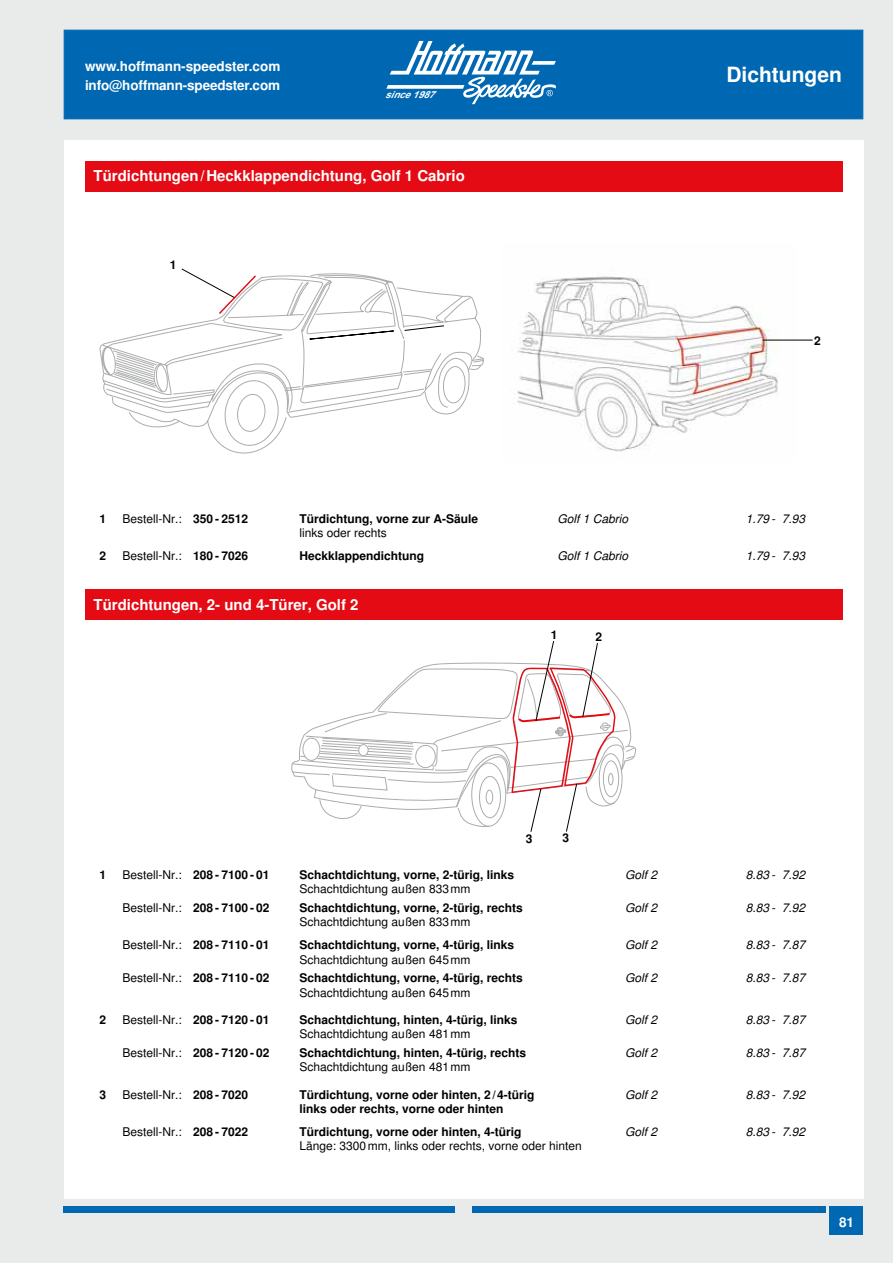
<style>
.page{position:relative;width:893px;height:1263px;background:#e9eaea}
.page>*{position:absolute;margin:0;border:0;box-sizing:border-box;transform-origin:0 0}
.t1{font:700 21px "Helvetica";color:#fff}
.t2{font:700 15px "Helvetica";color:#fff}
.t3{font:700 13.5px/18.3px "Helvetica";letter-spacing:-.005em;color:#fff}
.t4{font:12px "Helvetica";color:#000}
.t5{font:700 12px "Helvetica";color:#000}
.t6{font:italic 12px "Helvetica";color:#000}
.t7{font:italic 700 9.6px "Arial";color:#fff}
.s1{font-weight:700}
</style>
<div class="page">
<div style="left:829px;top:1206px;width:34px;height:29px;background:#0068b2"></div>
<div style="left:64px;top:1206px;width:391px;height:6px;background:#0068b2"></div>
<div style="left:472px;top:1206px;width:353px;height:6px;background:#0068b2"></div>
<div style="left:64px;top:30px;width:799px;height:89px;background:#0068b2;border:1px solid #0068b2"></div>
<svg style="left:386px;top:41px;width:170px;height:63px"></svg>
<div style="left:64px;top:140px;width:799px;height:1059px;background:#fff"></div>
<div style="left:85px;top:162px;width:757px;height:30px;background:#e50b14"></div>
<svg style="left:99px;top:273px;width:385px;height:181px"></svg>
<svg style="left:309px;top:326px;width:135px;height:13px"></svg>
<svg style="left:181px;top:268px;width:76px;height:48px"></svg>
<img style="left:517px;top:276px;width:279px;height:176px">
<hr style="left:763px;top:340px;width:50px;height:1px;background:#000">
<div style="left:85px;top:590px;width:757px;height:30px;background:#e50b14"></div>
<svg style="left:291px;top:641px;width:345px;height:191px"></svg>
<p class="t3" style="left:85px;top:58px;width:197px">www.hoffmann-speedster.com info@hoffmann-speedster.com</p>
<p class="t7" style="left:385px;top:88px;width:57px">since1987</p>
<p class="t2" style="left:94px;top:167px;width:373px">Türdichtungen/Heckklappendichtung, Golf 1 Cabrio</p>
<p class="t5" style="left:170px;top:257px;width:8px">1</p>
<h1 class="t1" style="left:726px;top:63px;width:117px">Dichtungen</h1>
<p class="t5" style="left:814px;top:334px;width:8px">2</p>
<p class="t5" style="left:100px;top:512px;width:8px">1</p>
<p class="t4" style="left:123px;top:512px;width:127px">Bestell-Nr.: <span class="s1">350 - 2512</span></p>
<p class="t5" style="left:300px;top:512px;width:180px">Türdichtung, vorne zur A-Säule</p>
<p class="t6" style="left:558px;top:512px;width:72px">Golf 1 Cabrio</p>
<p class="t6" style="left:746px;top:512px;width:61px">1.79 - 7.93</p>
<p class="t4" style="left:300px;top:526px;width:89px">links oder rechts</p>
<p class="t5" style="left:100px;top:549px;width:8px">2</p>
<p class="t4" style="left:123px;top:549px;width:127px">Bestell-Nr.: <span class="s1">180 - 7026</span></p>
<p class="t5" style="left:300px;top:549px;width:126px">Heckklappendichtung</p>
<p class="t6" style="left:558px;top:549px;width:72px">Golf 1 Cabrio</p>
<p class="t6" style="left:746px;top:549px;width:61px">1.79 - 7.93</p>
<p class="t2" style="left:94px;top:596px;width:267px">Türdichtungen, 2- und 4-Türer, Golf 2</p>
<p class="t5" style="left:551px;top:627px;width:8px">1</p>
<p class="t5" style="left:596px;top:630px;width:8px">2</p>
<p class="t5" style="left:526px;top:832px;width:8px">3</p>
<p class="t5" style="left:562px;top:831px;width:8px">3</p>
<p class="t5" style="left:100px;top:868px;width:8px">1</p>
<p class="t4" style="left:123px;top:868px;width:148px">Bestell-Nr.: <span class="s1">208 - 7100 - 01</span></p>
<p class="t5" style="left:300px;top:868px;width:216px">Schachtdichtung, vorne, 2-türig, links</p>
<p class="t6" style="left:625px;top:868px;width:34px">Golf 2</p>
<p class="t6" style="left:746px;top:868px;width:61px">8.83 - 7.92</p>
<p class="t4" style="left:300px;top:882px;width:172px">Schachtdichtung außen 833mm</p>
<p class="t4" style="left:123px;top:901px;width:148px">Bestell-Nr.: <span class="s1">208 - 7100 - 02</span></p>
<p class="t5" style="left:300px;top:901px;width:225px">Schachtdichtung, vorne, 2-türig, rechts</p>
<p class="t6" style="left:625px;top:901px;width:34px">Golf 2</p>
<p class="t6" style="left:746px;top:901px;width:61px">8.83 - 7.92</p>
<p class="t4" style="left:300px;top:915px;width:172px">Schachtdichtung außen 833mm</p>
<p class="t4" style="left:123px;top:938px;width:148px">Bestell-Nr.: <span class="s1">208 - 7110 - 01</span></p>
<p class="t5" style="left:300px;top:938px;width:216px">Schachtdichtung, vorne, 4-türig, links</p>
<p class="t6" style="left:625px;top:938px;width:34px">Golf 2</p>
<p class="t6" style="left:746px;top:938px;width:61px">8.83 - 7.87</p>
<p class="t4" style="left:300px;top:952px;width:172px">Schachtdichtung außen 645mm</p>
<p class="t4" style="left:123px;top:971px;width:148px">Bestell-Nr.: <span class="s1">208 - 7110 - 02</span></p>
<p class="t5" style="left:300px;top:971px;width:225px">Schachtdichtung, vorne, 4-türig, rechts</p>
<p class="t6" style="left:625px;top:971px;width:34px">Golf 2</p>
<p class="t6" style="left:746px;top:971px;width:61px">8.83 - 7.87</p>
<p class="t4" style="left:300px;top:985px;width:172px">Schachtdichtung außen 645mm</p>
<p class="t5" style="left:100px;top:1012px;width:8px">2</p>
<p class="t4" style="left:123px;top:1012px;width:148px">Bestell-Nr.: <span class="s1">208 - 7120 - 01</span></p>
<p class="t5" style="left:300px;top:1012px;width:220px">Schachtdichtung, hinten, 4-türig, links</p>
<p class="t6" style="left:625px;top:1012px;width:34px">Golf 2</p>
<p class="t6" style="left:746px;top:1012px;width:61px">8.83 - 7.87</p>
<p class="t4" style="left:300px;top:1027px;width:172px">Schachtdichtung außen 481mm</p>
<p class="t4" style="left:123px;top:1046px;width:148px">Bestell-Nr.: <span class="s1">208 - 7120 - 02</span></p>
<p class="t5" style="left:300px;top:1046px;width:228px">Schachtdichtung, hinten, 4-türig, rechts</p>
<p class="t6" style="left:625px;top:1046px;width:34px">Golf 2</p>
<p class="t6" style="left:746px;top:1046px;width:61px">8.83 - 7.87</p>
<p class="t4" style="left:300px;top:1060px;width:172px">Schachtdichtung außen 481mm</p>
<p class="t5" style="left:100px;top:1087px;width:8px">3</p>
<p class="t4" style="left:123px;top:1087px;width:127px">Bestell-Nr.: <span class="s1">208 - 7020</span></p>
<p class="t5" style="left:300px;top:1087px;width:237px">Türdichtung, vorne oder hinten, 2/4-türig</p>
<p class="t6" style="left:625px;top:1087px;width:34px">Golf 2</p>
<p class="t6" style="left:746px;top:1087px;width:61px">8.83 - 7.92</p>
<p class="t5" style="left:300px;top:1101px;width:206px">links oder rechts, vorne oder hinten</p>
<p class="t4" style="left:123px;top:1124px;width:127px">Bestell-Nr.: <span class="s1">208 - 7022</span></p>
<p class="t5" style="left:300px;top:1124px;width:224px">Türdichtung, vorne oder hinten, 4-türig</p>
<p class="t6" style="left:625px;top:1124px;width:34px">Golf 2</p>
<p class="t6" style="left:746px;top:1124px;width:61px">8.83 - 7.92</p>
<p class="t4" style="left:300px;top:1139px;width:284px">Länge: 3300mm, links oder rechts, vorne oder hinten</p>
<p class="t3" style="left:839px;top:1213px;width:17px">81</p>
</div>
